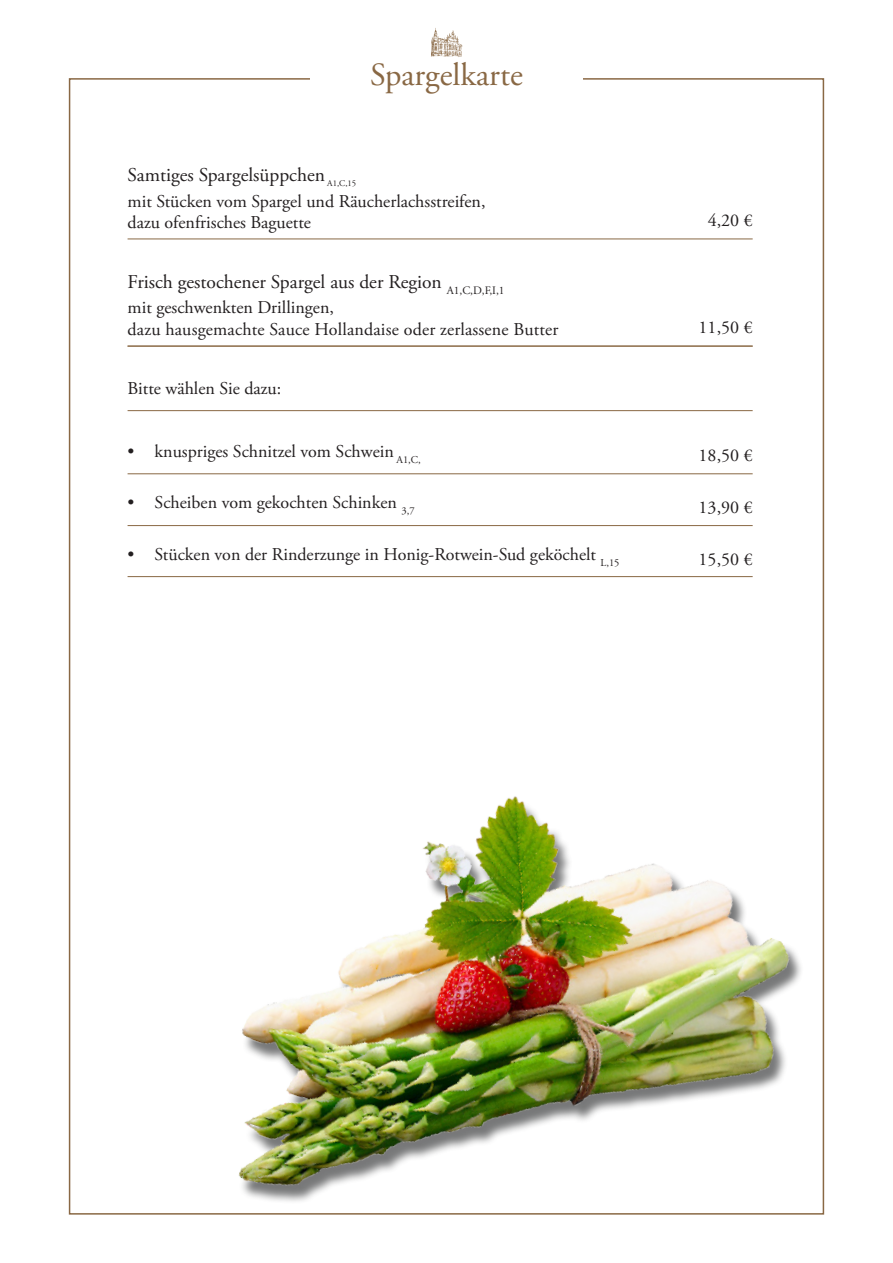
<style>
.page{position:relative;width:893px;height:1263px;background:#fff}
.page>*{position:absolute;margin:0;border:0;box-sizing:border-box;transform-origin:0 0}
.t1{font:32.4px "Adobe Garamond Pro";color:#896844}
.t2{font:19.5px "Adobe Garamond Pro";color:#231f20}
.t3{font:18px "Adobe Garamond Pro";color:#231f20}
.t4{font:8.7px "Adobe Garamond Pro";color:#231f20}
</style>
<div class="page">
<img style="left:175px;top:731px;width:650px;height:484px">
<svg style="left:431px;top:28px;width:31px;height:29px"></svg>
<hr style="left:128px;top:239px;width:625px;height:1px;background:#896844">
<hr style="left:128px;top:410px;width:625px;height:1px;background:#896844">
<hr style="left:128px;top:473px;width:625px;height:1px;background:#896844">
<hr style="left:128px;top:525px;width:625px;height:1px;background:#896844">
<hr style="left:128px;top:346px;width:625px;height:1px;background:#896844">
<hr style="left:128px;top:576px;width:625px;height:1px;background:#896844">
<p class="t1" style="left:370px;top:55px;width:154px">Spargelkarte</p>
<p class="t2" style="left:128px;top:163px;width:199px">Samtiges Spargelsüppchen</p>
<p class="t4" style="left:327px;top:178px;width:31px">A1,C,15</p>
<p class="t3" style="left:128px;top:190px;width:359px">mit Stücken vom Spargel und Räucherlachsstreifen,</p>
<p class="t3" style="left:128px;top:212px;width:185px">dazu ofenfrisches Baguette</p>
<p class="t3" style="left:708px;top:209px;width:46px">4,20 €</p>
<p class="t2" style="left:128px;top:270px;width:378px">Frisch gestochener Spargel aus der Region <sub>A1,C,D,F,I,1</sub></p>
<p class="t3" style="left:128px;top:297px;width:208px">mit geschwenkten Drillingen,</p>
<p class="t3" style="left:128px;top:318px;width:432px">dazu hausgemachte Sauce Hollandaise oder zerlassene Butter</p>
<p class="t3" style="left:128px;top:377px;width:155px">Bitte wählen Sie dazu:</p>
<p class="t3" style="left:699px;top:317px;width:55px">11,50 €</p>
<p class="t3" style="left:128px;top:440px;width:295px">• knuspriges Schnitzel vom Schwein <sub>A1,C,</sub></p>
<p class="t3" style="left:699px;top:444px;width:55px">18,50 €</p>
<p class="t3" style="left:699px;top:497px;width:55px">13,90 €</p>
<p class="t3" style="left:128px;top:492px;width:289px">• Scheiben vom gekochten Schinken <sub>3,7</sub></p>
<p class="t3" style="left:128px;top:544px;width:493px">• Stücken von der Rinderzunge in Honig-Rotwein-Sud geköchelt <sub>L,15</sub></p>
<p class="t3" style="left:699px;top:548px;width:55px">15,50 €</p>
</div>
